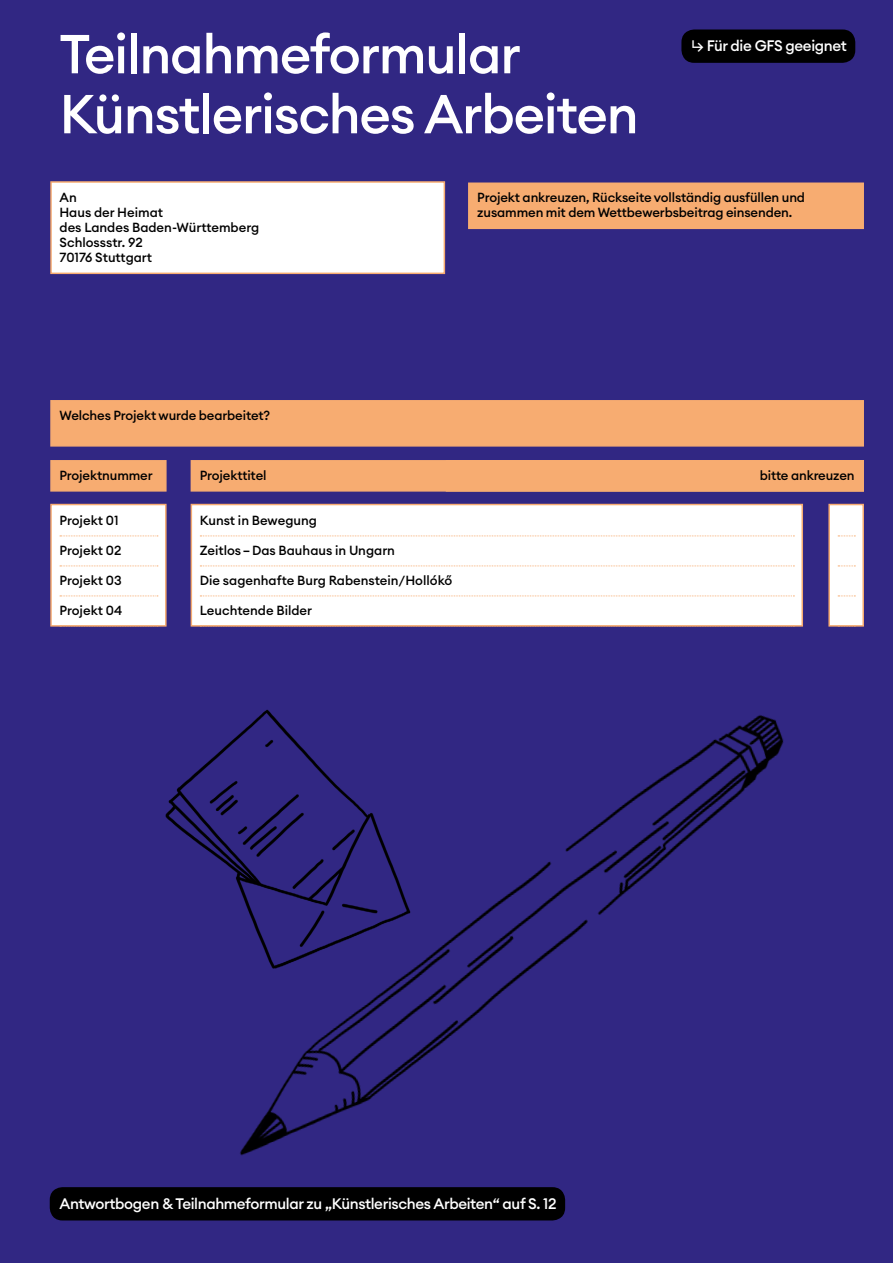
<style>
.page{position:relative;width:893px;height:1263px;background:#fff}
.page>*{position:absolute;margin:0;border:0;box-sizing:border-box;transform-origin:0 0}
.t1{font:500 54px/60px "Euclid Circular A";letter-spacing:-.025em;color:#fff}
.t2{font:500 15px "Euclid Circular A";letter-spacing:-.025em;color:#fff}
.t3{font:500 13.05px/15px "Euclid Circular A";letter-spacing:-.01em;color:#000}
</style>
<div class="page">
<div style="left:1px;top:0;width:892px;height:1263px;background:#312783"></div>
<div style="left:468px;top:182px;width:396px;height:47px;background:#f7ac71;border:2px solid #f7ac71"></div>
<div style="left:50px;top:400px;width:814px;height:47px;background:#f7ac71;border:2px solid #f7ac71"></div>
<div style="left:50px;top:1187px;width:515px;height:33px;background:#000;border-radius:13px"></div>
<div style="left:50px;top:181px;width:395px;height:93px;background:#fff;border:2px solid #f7ac71"></div>
<div style="left:681px;top:29px;width:174px;height:34px;background:#000;border-radius:13px"></div>
<div style="left:191px;top:460px;width:673px;height:32px;background:#f7ac71;border:2px solid #f7ac71"></div>
<div style="left:50px;top:460px;width:117px;height:32px;background:#f7ac71;border:2px solid #f7ac71"></div>
<div style="left:50px;top:504px;width:117px;height:123px;background:#fff;border:2px solid #f7ac71"></div>
<svg style="left:60px;top:535px;width:98px;height:1px"></svg>
<svg style="left:60px;top:565px;width:98px;height:1px"></svg>
<svg style="left:60px;top:595px;width:98px;height:1px"></svg>
<svg style="left:60px;top:625px;width:98px;height:1px"></svg>
<div style="left:191px;top:504px;width:612px;height:123px;background:#fff;border:2px solid #f7ac71"></div>
<svg style="left:200px;top:535px;width:594px;height:1px"></svg>
<svg style="left:200px;top:565px;width:594px;height:1px"></svg>
<svg style="left:200px;top:595px;width:594px;height:1px"></svg>
<svg style="left:200px;top:625px;width:594px;height:1px"></svg>
<div style="left:828px;top:504px;width:36px;height:123px;background:#fff;border:2px solid #f7ac71"></div>
<svg style="left:838px;top:535px;width:17px;height:1px"></svg>
<svg style="left:838px;top:565px;width:17px;height:1px"></svg>
<svg style="left:838px;top:595px;width:17px;height:1px"></svg>
<svg style="left:838px;top:625px;width:17px;height:1px"></svg>
<img style="left:165px;top:709px;width:619px;height:447px">
<div style="left:446px;top:460px;width:418px;height:32px;background:#f7ac71;border:2px solid #f7ac71"></div>
<h1 class="t1" style="left:60px;top:24px;width:581px">Teilnahmeformular<br>Künstlerisches Arbeiten</h1>
<p class="t2" style="left:691px;top:36px;width:157px">↳ Für die GFS geeignet</p>
<p class="t3" style="left:60px;top:190px;width:201px">An<br>Haus der Heimat<br>des Landes Baden-Württemberg<br>Schlossstr. 92<br>70176 Stuttgart</p>
<p class="t3" style="left:477px;top:190px;width:329px">Projekt ankreuzen, Rückseite vollständig ausfüllen und zusammen mit dem Wettbewerbsbeitrag einsenden.</p>
<p class="t3" style="left:60px;top:408px;width:212px">Welches Projekt wurde bearbeitet?</p>
<p class="t3" style="left:60px;top:468px;width:95px">Projektnummer</p>
<p class="t3" style="left:200px;top:468px;width:68px">Projekttitel</p>
<p class="t3" style="left:60px;top:513px;width:61px">Projekt 01</p>
<p class="t3" style="left:60px;top:543px;width:63px">Projekt 02</p>
<p class="t3" style="left:60px;top:573px;width:64px">Projekt 03</p>
<p class="t3" style="left:60px;top:603px;width:64px">Projekt 04</p>
<p class="t3" style="left:200px;top:513px;width:119px">Kunst in Bewegung</p>
<p class="t3" style="left:200px;top:543px;width:197px">Zeitlos – Das Bauhaus in Ungarn</p>
<p class="t3" style="left:200px;top:573px;width:254px">Die sagenhafte Burg Rabenstein/Hollókő</p>
<p class="t3" style="left:200px;top:603px;width:114px">Leuchtende Bilder</p>
<p class="t3" style="left:760px;top:468px;width:96px">bitte ankreuzen</p>
<p class="t2" style="left:60px;top:1194px;width:499px">Antwortbogen &amp; Teilnahmeformular zu „Künstlerisches Arbeiten“ auf S. 12</p>
</div>
